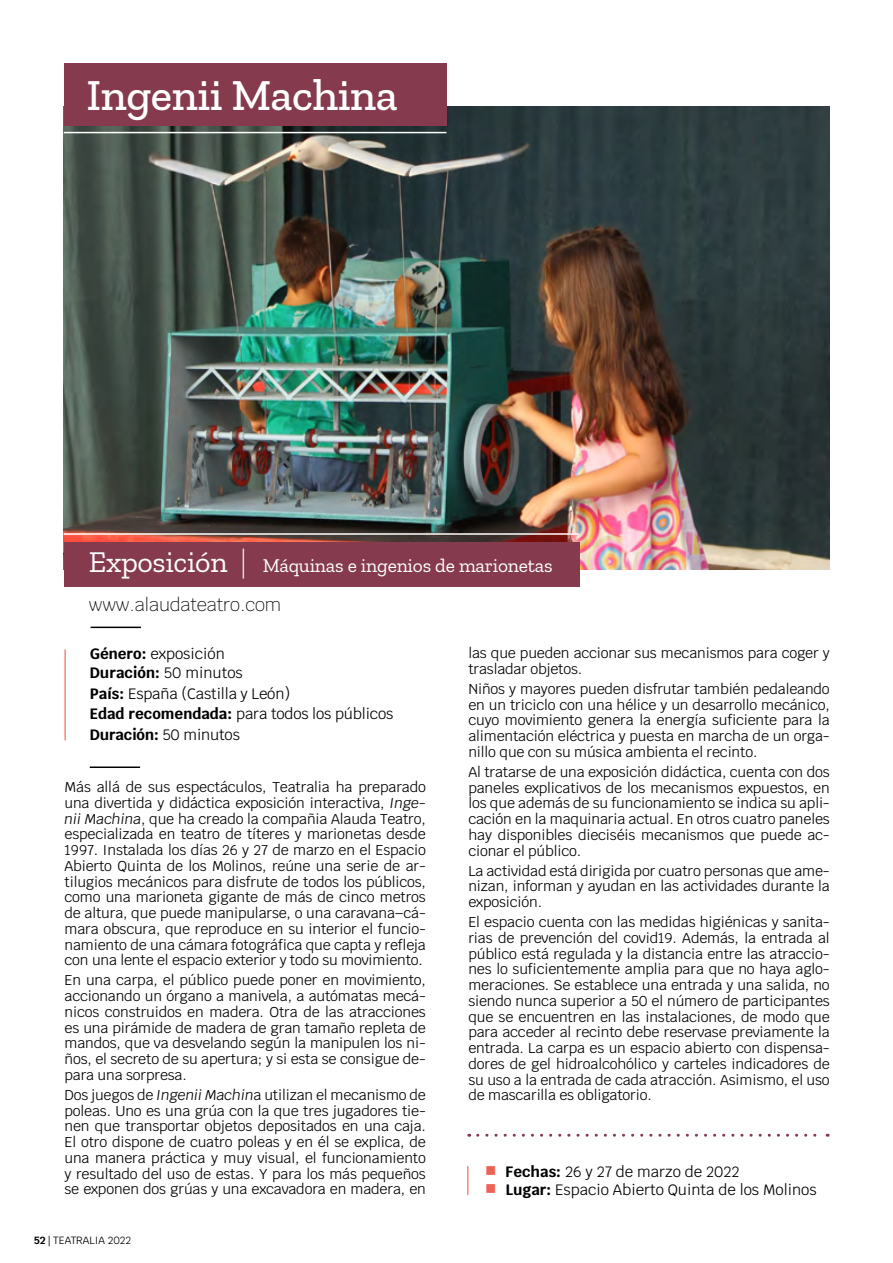
<style>
.page{position:relative;width:893px;height:1263px;background:#fff}
.page>*{position:absolute;margin:0;border:0;box-sizing:border-box;transform-origin:0 0}
.t1{font:500 45px "Zilla Slab";letter-spacing:-.01em;color:#fff}
.t2{font:19.5px "Zilla Slab";letter-spacing:-.01em;color:#fff}
.t3{font:200 18px "Krub";letter-spacing:-.01em;color:#000}
.t4{font:15px/20.2px "Krub";color:#000}
.t5{font:14.25px/15.8px "Krub";letter-spacing:-.01em;color:#000;text-align:justify}
.t6{font:10.5px "Krub";color:#000}
.s1{font-size:30px}
.s2{font-family:"Helvetica Neue";font-weight:100;font-size:30px}
.s3{font-weight:700}
.s4{font-style:italic}
.s5{font-family:"Helvetica Neue"}
.s6{font-size:18px;color:#ec6354}
</style>
<div class="page">
<img style="left:64px;top:106px;width:765px;height:464px">
<div style="left:64px;top:63px;width:382px;height:62px;background:#853a4e"></div>
<div style="left:64px;top:542px;width:515px;height:44px;background:#853a4e"></div>
<hr style="left:64px;top:533px;width:515px;height:2px;background:#fff">
<hr style="left:64px;top:132px;width:382px;height:1px;background:#fff">
<svg style="left:467px;top:1166px;width:1px;height:29px"></svg>
<hr style="left:90px;top:766px;width:50px;height:2px;background:#000">
<hr style="left:91px;top:627px;width:50px;height:1px;background:#000">
<svg style="left:478px;top:1134px;width:350px;height:3px"></svg>
<hr style="left:65px;top:649px;width:1px;height:91px;background:#ec6354">
<h1 class="t1" style="left:86px;top:70px;width:313px">Ingenii Machina</h1>
<h2 class="t2" style="left:89px;top:555px;width:465px"><span class="s1">Exposición</span> <span class="s2">|</span> Máquinas e ingenios de marionetas</h2>
<p class="t3" style="left:89px;top:589px;width:194px">www.alaudateatro.com</p>
<p class="t4" style="left:90px;top:643px;width:305px"><span class="s3">Género:</span> exposición<br><span class="s3">Duración:</span> 50 minutos<br><span class="s3">País:</span> España (Castilla y León)<br><span class="s3">Edad recomendada:</span> para todos los públicos<br><span class="s3">Duración:</span> 50 minutos</p>
<p class="t5" style="left:65px;top:779px;width:363px">Más allá de sus espectáculos, Teatralia ha preparado una divertida y didáctica exposición interactiva, <span class="s4">Inge&shy;nii Machina</span>, que ha creado la compañia Alauda Teatro, especializada en teatro de títeres y marionetas desde 1997. Instalada los días 26 y 27 de marzo en el Espacio Abierto Quinta de los Molinos, reúne una serie de ar&shy;tilugios mecánicos para disfrute de todos los públicos, como una marioneta gigante de más de cinco metros de altura, que puede manipularse, o una caravana–cá&shy;mara obscura, que reproduce en su interior el funcio&shy;namiento de una cámara fotográfica que capta y refleja con una lente el espacio exterior y todo su movimiento.</p>
<p class="t5" style="left:65px;top:972px;width:363px">En una carpa, el público puede poner en movimiento, accionando un órgano a manivela, a autómatas mecá&shy;nicos construidos en madera. Otra de las atracciones es una pirámide de madera de gran tamaño repleta de mandos, que va desvelando según la manipulen los ni&shy;ños, el secreto de su apertura; y si esta se consigue de&shy;para una sorpresa.</p>
<p class="t5" style="left:65px;top:1087px;width:363px">Dos juegos de <span class="s4">Ingenii Machin</span>a utilizan el mecanismo de poleas. Uno es una grúa con la que tres jugadores tie&shy;nen que transportar objetos depositados en una caja.<br>El otro dispone de cuatro poleas y en él se explica, de una manera práctica y muy visual, el funcionamiento y resultado del uso de estas. Y para los más pequeños se exponen dos grúas y una excavadora en madera, en</p>
<p class="t6" style="left:34px;top:1232px;width:99px"><span class="s3">52</span> <span class="s5">|</span> TEATRALIA 2022</p>
<p class="t5" style="left:468px;top:645px;width:363px">las que pueden accionar sus mecanismos para coger y trasladar objetos.</p>
<p class="t5" style="left:468px;top:681px;width:363px">Niños y mayores pueden disfrutar también pedaleando en un triciclo con una hélice y un desarrollo mecánico, cuyo movimiento genera la energía suficiente para la alimentación eléctrica y puesta en marcha de un orga&shy;nillo que con su música ambienta el recinto.</p>
<p class="t5" style="left:468px;top:764px;width:363px">Al tratarse de una exposición didáctica, cuenta con dos paneles explicativos de los mecanismos expuestos, en los que además de su funcionamiento se indica su apli&shy;cación en la maquinaria actual. En otros cuatro paneles hay disponibles dieciséis mecanismos que puede ac&shy;cionar el público.</p>
<p class="t5" style="left:468px;top:863px;width:363px">La actividad está dirigida por cuatro personas que ame&shy;nizan, informan y ayudan en las actividades durante la exposición.</p>
<p class="t5" style="left:468px;top:914px;width:363px">El espacio cuenta con las medidas higiénicas y sanita&shy;rias de prevención del covid19. Además, la entrada al público está regulada y la distancia entre las atraccio&shy;nes lo suficientemente amplia para que no haya aglo&shy;meraciones. Se establece una entrada y una salida, no siendo nunca superior a 50 el número de participantes que se encuentren en las instalaciones, de modo que para acceder al recinto debe reservase previamente la entrada. La carpa es un espacio abierto con dispensa&shy;dores de gel hidroalcohólico y carteles indicadores de su uso a la entrada de cada atracción. Asimismo, el uso de mascarilla es obligatorio.</p>
<p class="t4" style="left:485px;top:1161px;width:256px"><span class="s6">■</span> <span class="s3">Fechas:</span> 26 y 27 de marzo de 2022</p>
<p class="t4" style="left:485px;top:1179px;width:333px"><span class="s6">■</span> <span class="s3">Lugar:</span> Espacio Abierto Quinta de los Molinos</p>
</div>
